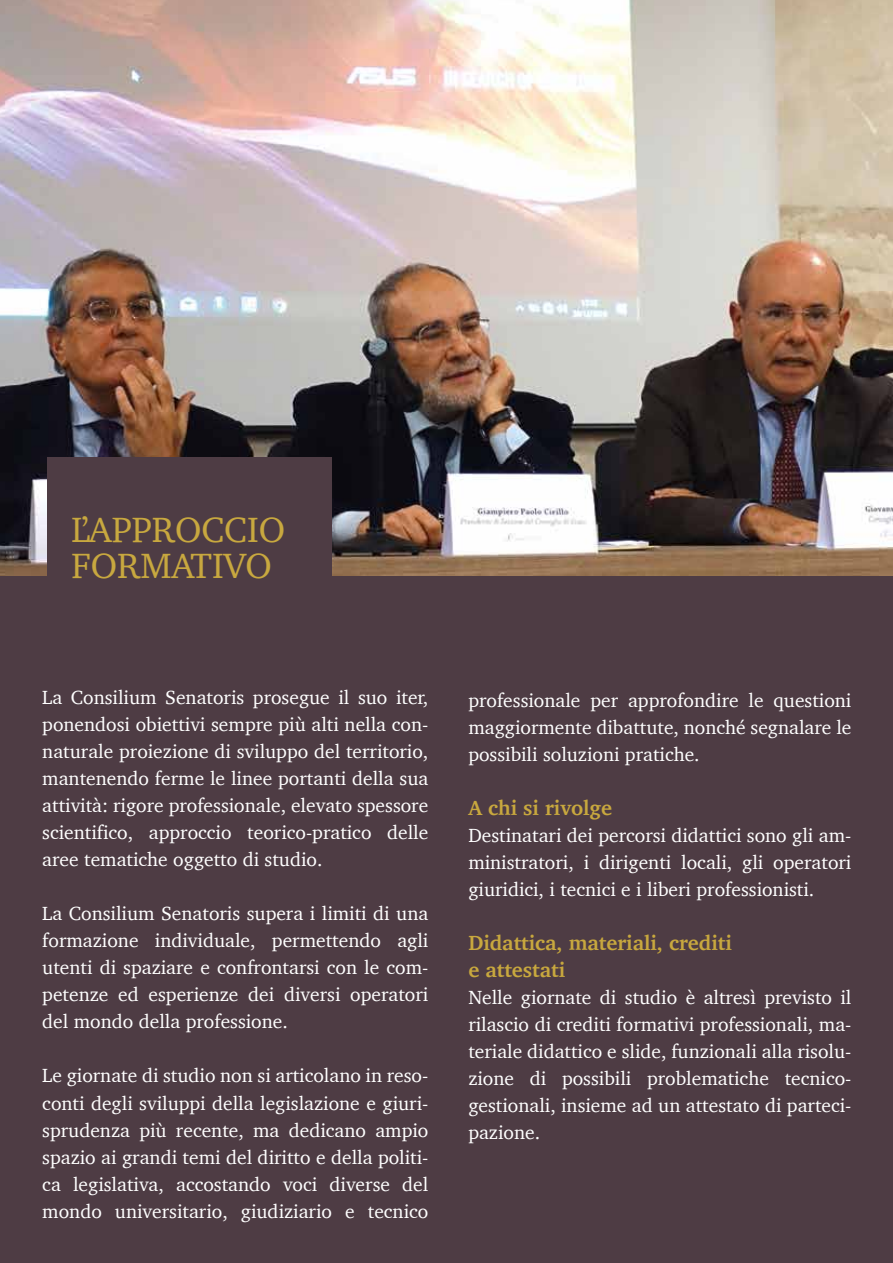
<style>
.page{position:relative;width:893px;height:1263px;background:#4e3c44}
.page>*{position:absolute;margin:0;border:0;box-sizing:border-box;transform-origin:0 0}
.t1{font:36px/36px "Charter";color:#c8a83f}
.t2{font:700 21px/27px "Charter";color:#c8a83e}
.t3{font:19.5px/27px "Charter";color:#fff;text-align:justify}
</style>
<div class="page">
<img style="left:0;top:0;width:893px;height:576px">
<div style="left:47px;top:457px;width:284px;height:212px;background:#4e3c44"></div>
<h1 class="t1" style="left:71px;top:511px;width:215px">L’APPROCCIO<br>FORMATIVO</h1>
<p class="t3" style="left:42px;top:684px;width:388px">La Consilium Senatoris prosegue il suo iter, ponendosi obiettivi sempre più alti nella con&shy;naturale proiezione di sviluppo del territorio, mantenendo ferme le linee portanti della sua attività: rigore professionale, elevato spessore scientifico, approccio teorico-pratico delle aree tematiche oggetto di studio.</p>
<p class="t3" style="left:42px;top:900px;width:388px">La Consilium Senatoris supera i limiti di una formazione individuale, permettendo agli utenti di spaziare e confrontarsi con le com&shy;petenze ed esperienze dei diversi operatori del mondo della professione.</p>
<p class="t3" style="left:42px;top:1062px;width:388px">Le giornate di studio non si articolano in reso&shy;conti degli sviluppi della legislazione e giuri&shy;sprudenza più recente, ma dedicano ampio spazio ai grandi temi del diritto e della politi&shy;ca legislativa, accostando voci diverse del mondo universitario, giudiziario e tecnico</p>
<p class="t3" style="left:468px;top:686px;width:385px">professionale per approfondire le questioni maggiormente dibattute, nonché segnalare le possibili soluzioni pratiche.</p>
<p class="t2" style="left:468px;top:794px;width:145px">A chi si rivolge</p>
<p class="t3" style="left:468px;top:821px;width:385px">Destinatari dei percorsi didattici sono gli am&shy;ministratori, i dirigenti locali, gli operatori giuridici, i tecnici e i liberi professionisti.</p>
<p class="t2" style="left:468px;top:929px;width:265px">Didattica, materiali, crediti e attestati</p>
<p class="t3" style="left:468px;top:983px;width:385px">Nelle giornate di studio è altresì previsto il rilascio di crediti formativi professionali, ma&shy;teriale didattico e slide, funzionali alla risolu&shy;zione di possibili problematiche tecnico&shy;gestionali, insieme ad un attestato di parteci&shy;pazione.</p>
</div>
